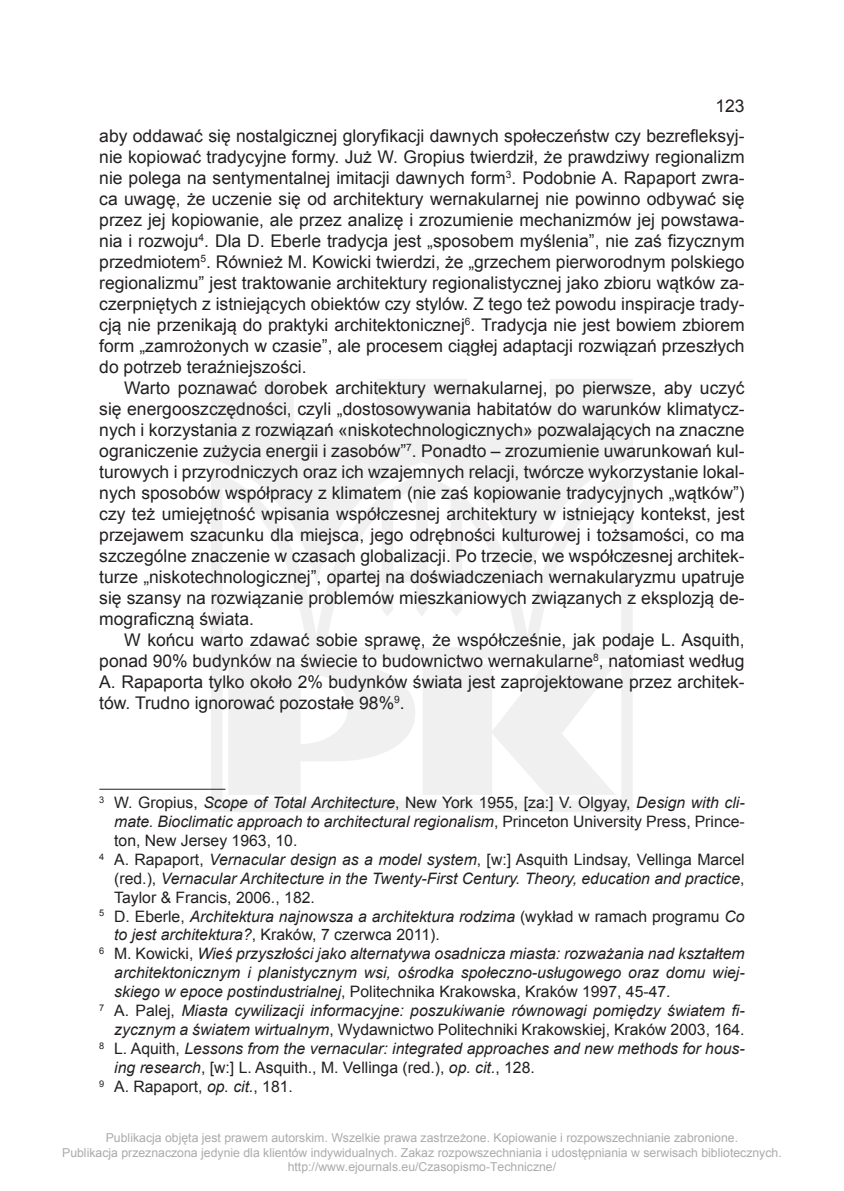
<style>
.page{position:relative;width:844px;height:1191px;background:#fff}
.page>*{position:absolute;margin:0;border:0;box-sizing:border-box;transform-origin:0 0}
.tekst_cz{font:17.5px/21px "Arial";color:#231f20;text-align:justify}
.przypis_cz{font:italic 15.75px/18.9px "Arial";color:#231f20;text-align:justify}
.przypis_cz-2{font:15.75px/18.9px "Arial";color:#231f20;text-align:justify}
.t1{font:12.25px/14.7px "Arial";color:#ababab;text-align:center}
.s1{font-style:italic}
.s2{font-style:normal}
</style>
<div class="page">
<svg style="left:211px;top:379px;width:421px;height:433px;fill:#eff0ef"></svg>
<hr style="left:99px;top:789px;width:126px;height:1px;background:#231f20">
<p class="tekst_cz" style="left:715px;top:95px;width:31px">123</p>
<p class="tekst_cz" style="left:99px;top:125px;width:646px">aby oddawać się nostalgicznej gloryfikacji dawnych społeczeństw czy bezrefleksyj&shy;nie kopiować tradycyjne formy. Już W. Gropius twierdził, że prawdziwy regionalizm nie polega na sentymentalnej imitacji dawnych form<sup>3</sup>. Podobnie A. Rapaport zwra&shy;ca uwagę, że uczenie się od architektury wernakularnej nie powinno odbywać się przez jej kopiowanie, ale przez analizę i zrozumienie mechanizmów jej powstawa&shy;nia i rozwoju<sup>4</sup>. Dla D. Eberle tradycja jest „sposobem myślenia”, nie zaś fizycznym przedmiotem<sup>5</sup>. Również M. Kowicki twierdzi, że „grzechem pierworodnym polskiego regionalizmu” jest traktowanie architektury regionalistycznej jako zbioru wątków za&shy;czerpniętych z istniejących obiektów czy stylów. Z tego też powodu inspiracje trady&shy;cją nie przenikają do praktyki architektonicznej<sup>6</sup>. Tradycja nie jest bowiem zbiorem form „zamrożonych w czasie”, ale procesem ciągłej adaptacji rozwiązań przeszłych do potrzeb teraźniejszości.</p>
<p class="tekst_cz" style="left:99px;top:377px;width:646px;text-indent:25px">Warto poznawać dorobek architektury wernakularnej, po pierwsze, aby uczyć się energooszczędności, czyli „dostosowywania habitatów do warunków klimatycz&shy;nych i korzystania z rozwiązań «niskotechnologicznych» pozwalających na znaczne ograniczenie zużycia energii i zasobów”<sup>7</sup>. Ponadto – zrozumienie uwarunkowań kul&shy;turowych i przyrodniczych oraz ich wzajemnych relacji, twórcze wykorzystanie lokal&shy;nych sposobów współpracy z klimatem (nie zaś kopiowanie tradycyjnych „wątków”) czy też umiejętność wpisania współczesnej architektury w istniejący kontekst, jest przejawem szacunku dla miejsca, jego odrębności kulturowej i tożsamości, co ma szczególne znaczenie w czasach globalizacji. Po trzecie, we współczesnej architek&shy;turze „niskotechnologicznej”, opartej na doświadczeniach wernakularyzmu upatruje się szansy na rozwiązanie problemów mieszkaniowych związanych z eksplozją de&shy;mograficzną świata.</p>
<p class="tekst_cz" style="left:99px;top:629px;width:646px;text-indent:25px">W końcu warto zdawać sobie sprawę, że współcześnie, jak podaje L. Asquith, ponad 90% budynków na świecie to budownictwo wernakularne<sup>8</sup>, natomiast według A. Rapaporta tylko około 2% budynków świata jest zaprojektowane przez architek&shy;tów. Trudno ignorować pozostałe 98%<sup>9</sup>.</p>
<p class="przypis_cz-2" style="left:114px;top:793px;width:631px;text-indent:-15px"><sup>3</sup> W. Gropius, <span class="s1">Scope of Total Architecture</span>, New York 1955, [za:] V. Olgyay, <span class="s1">Design with cli&shy;mate. Bioclimatic approach to architectural regionalism</span>, Princeton University Press, Prince&shy;ton, New Jersey 1963, 10.</p>
<p class="przypis_cz" style="left:114px;top:850px;width:631px;text-indent:-15px"><sup>4</sup> <span class="s2">A. Rapaport,</span> Vernacular design as a model system<span class="s2">, [w:] Asquith Lindsay, Vellinga Marcel (red.),</span> Vernacular Architecture in the Twenty-First Century. Theory, education and practice<span class="s2">, Taylor &amp; Francis, 2006</span>.<span class="s2">, 182.</span></p>
<p class="przypis_cz" style="left:114px;top:906px;width:631px;text-indent:-15px"><sup>5</sup> <span class="s2">D. Eberle,</span> Architektura najnowsza a architektura rodzima <span class="s2">(wykład w ramach programu</span> Co to jest architektura?<span class="s2">, Kraków, 7 czerwca 2011).</span></p>
<p class="przypis_cz" style="left:114px;top:944px;width:631px;text-indent:-15px"><sup>6</sup> <span class="s2">M. Kowicki,</span> Wieś przyszłości jako alternatywa osadnicza miasta: rozważania nad kształtem architektonicznym i planistycznym wsi, ośrodka społeczno-usługowego oraz domu wiej&shy;skiego w epoce postindustrialnej<span class="s2">, Politechnika Krakowska, Kraków 1997, 45-47.</span></p>
<p class="przypis_cz" style="left:99px;top:1001px;width:646px;text-align:right"><sup>7</sup> <span class="s2">A. Palej,</span> Miasta cywilizacji informacyjne: poszukiwanie równowagi pomiędzy światem fi&shy;zycznym a światem wirtualnym<span class="s2">, Wydawnictwo Politechniki Krakowskiej, Kraków 2003, 164.</span></p>
<p class="przypis_cz" style="left:114px;top:1039px;width:631px;text-indent:-15px"><sup>8</sup> <span class="s2">L. Aquith,</span> Lessons from the vernacular: integrated approaches and new methods for hous&shy;ing research<span class="s2">, [w:] L. Asquith., M. Vellinga (red.),</span> op. cit.<span class="s2">, 128.</span></p>
<p class="przypis_cz-2" style="left:99px;top:1077px;width:195px"><sup>9</sup> A. Rapaport, <span class="s1">op. cit.</span>, 181.</p>
<p class="t1" style="left:62px;top:1130px;width:721px">Publikacja objęta jest prawem autorskim. Wszelkie prawa zastrzeżone. Kopiowanie i rozpowszechnianie zabronione.<br>Publikacja przeznaczona jedynie dla klientów indywidualnych. Zakaz rozpowszechniania i udostępniania w serwisach bibliotecznych. http://www.ejournals.eu/Czasopismo-Techniczne/</p>
</div>
